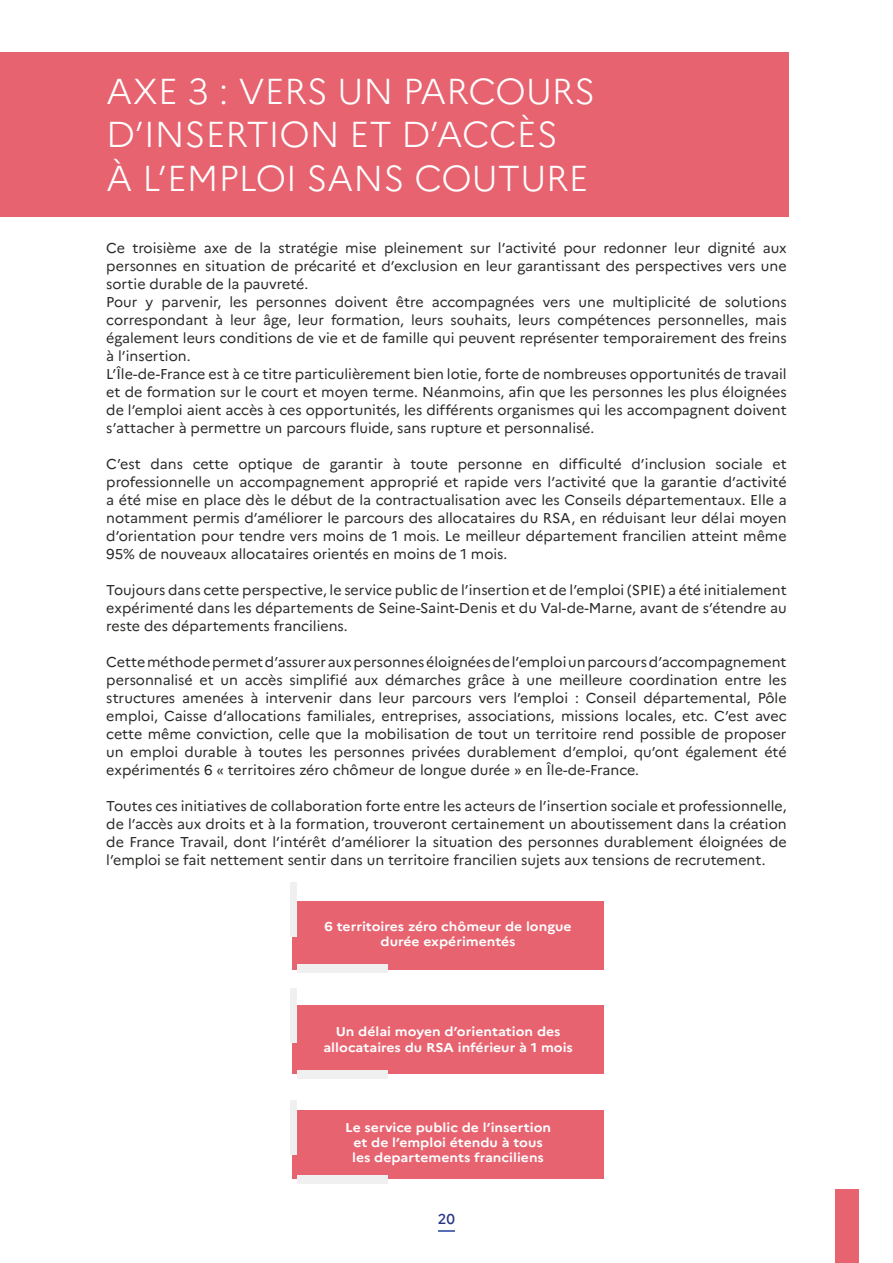
<style>
.page{position:relative;width:893px;height:1263px;background:#fff}
.page>*{position:absolute;margin:0;border:0;box-sizing:border-box;transform-origin:0 0}
.t1{font:300 36px/43.2px "Marianne";color:#fff}
.t2{font:14.25px/18px "Marianne";color:#282827;text-align:justify}
.t3{font:500 14.25px "Marianne";color:#283583}
.t4{font:700 12.75px/15.3px "Marianne";color:#fff;text-align:center;scale:1.09 1}
</style>
<div class="page">
<svg style="left:438px;top:1231px;width:17px;height:1px"></svg>
<div style="left:292px;top:901px;width:312px;height:69px;background:#e76370"></div>
<div style="left:292px;top:1005px;width:312px;height:69px;background:#e76370"></div>
<div style="left:292px;top:1110px;width:312px;height:69px;background:#e76370"></div>
<div style="left:291px;top:882px;width:6px;height:55px;background:#f0f0f1"></div>
<div style="left:291px;top:1100px;width:6px;height:54px;background:#f0f0f1"></div>
<div style="left:291px;top:988px;width:6px;height:54px;background:#f0f0f1"></div>
<div style="left:297px;top:964px;width:90px;height:9px;background:#f0f0f1"></div>
<div style="left:297px;top:1070px;width:90px;height:8px;background:#f0f0f1"></div>
<div style="left:297px;top:1175px;width:90px;height:8px;background:#f0f0f1"></div>
<div style="left:836px;top:1189px;width:23px;height:74px;background:#e76370"></div>
<div style="left:0;top:52px;width:789px;height:165px;background:#e76370"></div>
<h1 class="t1" style="left:106px;top:70px;width:490px">AXE 3 : VERS UN PARCOURS<br>D’INSERTION ET D’ACCÈS<br>À L’EMPLOI SANS COUTURE</h1>
<p class="t2" style="left:106px;top:239px;width:682px;text-align:left">Ce troisième axe de la stratégie mise pleinement sur l’activité pour redonner leur dignité aux personnes en situation de précarité et d’exclusion en leur garantissant des perspectives vers une sortie durable de la pauvreté.<br>Pour y parvenir, les personnes doivent être accompagnées vers une multiplicité de solutions correspondant à leur âge, leur formation, leurs souhaits, leurs compétences personnelles, mais également leurs conditions de vie et de famille qui peuvent représenter temporairement des freins à l’insertion.<br>L’Île-de-France est à ce titre particulièrement bien lotie, forte de nombreuses opportunités de travail et de formation sur le court et moyen terme. Néanmoins, afin que les personnes les plus éloignées de l’emploi aient accès à ces opportunités, les différents organismes qui les accompagnent doivent s’attacher à permettre un parcours fluide, sans rupture et personnalisé.</p>
<p class="t2" style="left:106px;top:455px;width:682px">C’est dans cette optique de garantir à toute personne en difficulté d’inclusion sociale et professionnelle un accompagnement approprié et rapide vers l’activité que la garantie d’activité a été mise en place dès le début de la contractualisation avec les Conseils départementaux. Elle a notamment permis d’améliorer le parcours des allocataires du RSA, en réduisant leur délai moyen d’orientation pour tendre vers moins de 1 mois. Le meilleur département francilien atteint même 95% de nouveaux allocataires orientés en moins de 1 mois.</p>
<p class="t2" style="left:106px;top:581px;width:682px">Toujours dans cette perspective, le service public de l’insertion et de l’emploi (SPIE) a été initialement expérimenté dans les départements de Seine-Saint-Denis et du Val-de-Marne, avant de s’étendre au reste des départements franciliens.</p>
<p class="t2" style="left:106px;top:653px;width:682px">Cette méthode permet d’assurer aux personnes éloignées de l’emploi un parcours d’accompagnement personnalisé et un accès simplifié aux démarches grâce à une meilleure coordination entre les structures amenées à intervenir dans leur parcours vers l’emploi : Conseil départemental, Pôle emploi, Caisse d’allocations familiales, entreprises, associations, missions locales, etc. C’est avec cette même conviction, celle que la mobilisation de tout un territoire rend possible de proposer un emploi durable à toutes les personnes privées durablement d’emploi, qu’ont également été expérimentés 6 « territoires zéro chômeur de longue durée » en Île-de-France.</p>
<p class="t2" style="left:106px;top:797px;width:682px">Toutes ces initiatives de collaboration forte entre les acteurs de l’insertion sociale et professionnelle, de l’accès aux droits et à la formation, trouveront certainement un aboutissement dans la création de France Travail, dont l’intérêt d’améliorer la situation des personnes durablement éloignées de l’emploi se fait nettement sentir dans un territoire francilien sujets aux tensions de recrutement.</p>
<p class="t4" style="left:325px;top:918px;width:228px">6 territoires zéro chômeur de longue durée expérimentés</p>
<p class="t4" style="left:323px;top:1024px;width:230px">Un délai moyen d’orientation des allocataires du RSA inférieur à 1 mois</p>
<p class="t4" style="left:345px;top:1119px;width:190px">Le service public de l’insertion et de l’emploi étendu à tous les departements franciliens</p>
<p class="t3" style="left:438px;top:1210px;width:19px">20</p>
</div>
